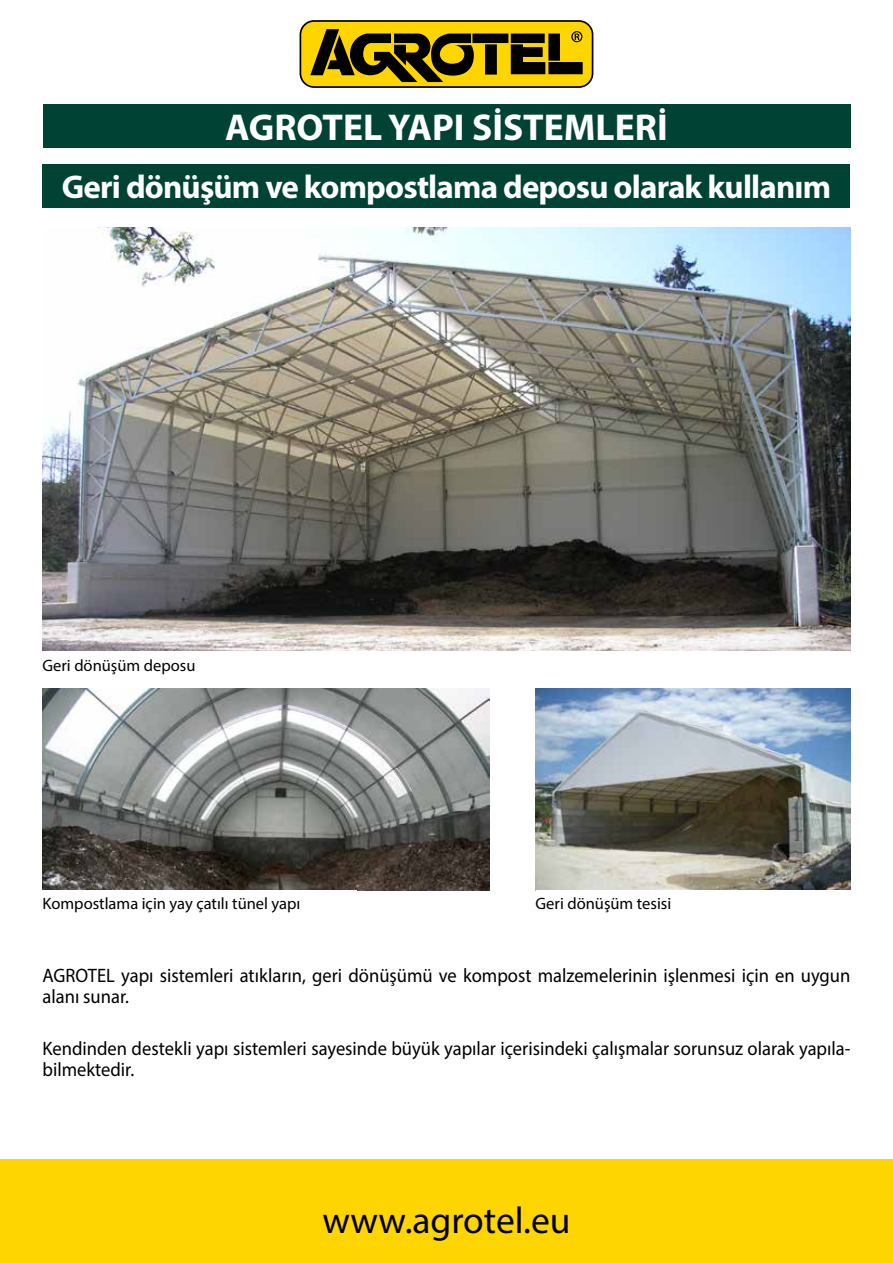
<style>
.page{position:relative;width:893px;height:1263px;background:#fff}
.page>*{position:absolute;margin:0;border:0;box-sizing:border-box;transform-origin:0 0}
.t1{font:700 37.5px "Myriad Pro";color:#fff}
.t2{font:37.5px "Myriad Pro";color:#000}
.t3{font:700 33px "Myriad Pro";letter-spacing:-.025em;color:#fff}
.t4{font:19.5px/21px "Myriad Pro";color:#000;scale:.95 1}
.t5{font:16.5px "Myriad Pro";color:#000}
</style>
<div class="page">
<div style="left:0;top:1160px;width:893px;height:103px;background:#ffd500"></div>
<svg style="left:300px;top:20px;width:293px;height:68px;background:#927a02"></svg>
<div style="left:43px;top:104px;width:807px;height:44px;background:#004334"></div>
<div style="left:43px;top:164px;width:807px;height:44px;background:#004334"></div>
<img style="left:43px;top:227px;width:807px;height:424px">
<img style="left:43px;top:689px;width:446px;height:201px">
<img style="left:536px;top:689px;width:314px;height:201px">
<h1 class="t1" style="left:225px;top:103px;width:439px">AGROTEL YAPI SİSTEMLERİ</h1>
<h2 class="t3" style="left:62px;top:166px;width:771px">Geri dönüşüm ve kompostlama deposu olarak kullanım</h2>
<p class="t5" style="left:43px;top:655px;width:154px">Geri dönüşüm deposu</p>
<p class="t5" style="left:43px;top:893px;width:259px">Kompostlama için yay çatılı tünel yapı</p>
<p class="t5" style="left:536px;top:893px;width:137px">Geri dönüşüm tesisi</p>
<p class="t4" style="left:43px;top:965px;width:852px">AGROTEL yapı sistemleri atıkların, geri dönüşümü ve kompost malzemelerinin işlenmesi için en uygun alanı sunar.</p>
<p class="t4" style="left:43px;top:1038px;width:852px">Kendinden destekli yapı sistemleri sayesinde büyük yapılar içerisindeki çalışmalar sorunsuz olarak yapıla&shy;bilmektedir.</p>
<h1 class="t2" style="left:322px;top:1197px;width:249px">www.agrotel.eu</h1>
</div>
